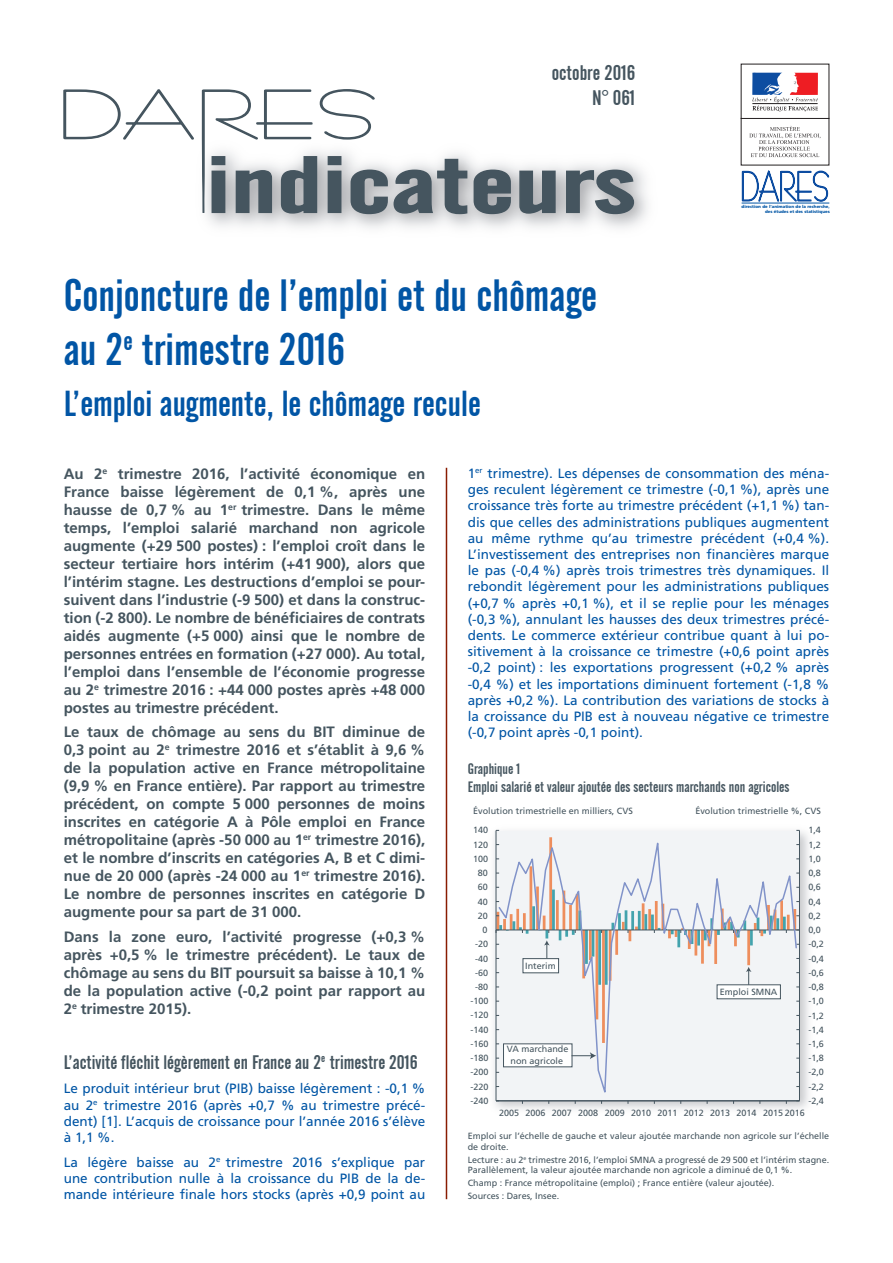
<style>
.page{position:relative;width:893px;height:1263px;background:#fff}
.page>*{position:absolute;margin:0;border:0;box-sizing:border-box;transform-origin:0 0}
.t1{font:78.6px "Alternate Gothic No 2 BT";color:#45555f;scale:1.6 1}
.t2{font:45px/54px "Alternate Gothic No 2 BT";color:#0155a5}
.t3{font:36px "Alternate Gothic No 2 BT";color:#0155a5}
.t4{font:21px/25.2px "Alternate Gothic No 2 BT";color:#45555f;text-align:right}
.t5{font:19.5px "Alternate Gothic No 2 BT";color:#45555f}
.t6{font:700 15px/18px "Frutiger";color:#45555f;text-align:justify}
.t7{font:15px/18px "Alternate Gothic No 2 BT";color:#45555f}
.t8{font:13.5px/16.2px "Frutiger";color:#0155a5;text-align:justify}
.t9{font:9px/10.8px "Frutiger";color:#45555f}
.t10{font:900 4.2px "Frutiger";color:#0155a5}
</style>
<div class="page">
<svg style="left:749px;top:126px;width:72px;height:31px"></svg>
<div style="left:741px;top:64px;width:88px;height:55px;border:1px solid #231f20"></div>
<svg style="left:752px;top:73px;width:66px;height:38px"></svg>
<svg style="left:741px;top:170px;width:88px;height:32px"></svg>
<hr style="left:742px;top:203px;width:87px;height:1px;background:#0155a5">
<svg style="left:519px;top:170px;width:37px;height:44px;background:#a9adb1"></svg>
<svg style="left:565px;top:169px;width:70px;height:46px;background:#b3b6ba"></svg>
<svg style="left:63px;top:89px;width:131px;height:51px"></svg>
<svg style="left:201px;top:89px;width:311px;height:126px"></svg>
<hr style="left:446px;top:468px;width:1px;height:731px;background:#891c02">
<img style="left:494px;top:829px;width:315px;height:280px">
<hr style="left:799px;top:830px;width:1px;height:271px;background:#45555f">
<hr style="left:496px;top:830px;width:1px;height:271px;background:#45555f">
<svg style="left:798px;top:915px;width:1px;height:18px"></svg>
<svg style="left:496px;top:914px;width:1px;height:20px"></svg>
<svg style="left:497px;top:831px;width:301px;height:269px"></svg>
<hr style="left:496px;top:1100px;width:303px;height:1px;background:#45555f">
<div style="left:523px;top:959px;width:36px;height:14px;background:#fff"></div>
<div style="left:523px;top:958px;width:36px;height:15px;border:1px solid #45555f"></div>
<div style="left:717px;top:985px;width:63px;height:14px;background:#fff"></div>
<div style="left:717px;top:984px;width:64px;height:15px;border:1px solid #45555f"></div>
<div style="left:503px;top:1044px;width:69px;height:23px;background:#fff"></div>
<svg style="left:539px;top:915px;width:11px;height:43px"></svg>
<svg style="left:571px;top:1052px;width:25px;height:7px"></svg>
<svg style="left:746px;top:967px;width:5px;height:18px"></svg>
<h3 class="t4" style="left:552px;top:60px;width:85px">octobre 2016<br>N° 061</h3>
<h1 class="t1" style="left:206px;top:141px;width:270px">indicateurs</h1>
<h2 class="t2" style="left:64px;top:269px;width:535px">Conjoncture de l’emploi et du chômage au 2<sup>e</sup> trimestre 2016</h2>
<h3 class="t3" style="left:64px;top:384px;width:418px">L’emploi augmente, le chômage recule</h3>
<p class="t10" style="left:741px;top:204px;width:90px">direction de l’animation de la recherche,</p>
<p class="t10" style="left:765px;top:209px;width:66px">des études et des statistiques</p>
<p class="t6" style="left:64px;top:465px;width:363px">Au 2<sup>e</sup> trimestre 2016, l’activité économique en France baisse légèrement de 0,1 %, après une hausse de 0,7 % au 1<sup>er</sup> trimestre. Dans le même temps, l’emploi salarié marchand non agricole augmente (+29 500 postes) : l’emploi croît dans le secteur tertiaire hors intérim (+41 900), alors que l’intérim stagne. Les destructions d’emploi se pour&shy;suivent dans l’industrie (-9 500) et dans la construc&shy;tion (-2 800). Le nombre de bénéficiaires de contrats aidés augmente (+5 000) ainsi que le nombre de personnes entrées en formation (+27 000). Au total, l’emploi dans l’ensemble de l’économie progresse au 2<sup>e</sup> trimestre 2016 : +44 000 postes après +48 000 postes au trimestre précédent.</p>
<p class="t6" style="left:64px;top:723px;width:363px">Le taux de chômage au sens du BIT diminue de 0,3 point au 2<sup>e</sup> trimestre 2016 et s’établit à 9,6 % de la population active en France métropolitaine (9,9 % en France entière). Par rapport au trimestre précédent, on compte 5 000 personnes de moins inscrites en catégorie A à Pôle emploi en France métropolitaine (après -50 000 au 1<sup>er</sup> trimestre 2016), et le nombre d’inscrits en catégories A, B et C dimi&shy;nue de 20 000 (après -24 000 au 1<sup>er</sup> trimestre 2016).<br>Le nombre de personnes inscrites en catégorie D augmente pour sa part de 31 000.</p>
<p class="t6" style="left:64px;top:928px;width:363px">Dans la zone euro, l’activité progresse (+0,3 % après +0,5 % le trimestre précédent). Le taux de chômage au sens du BIT poursuit sa baisse à 10,1 % de la population active (-0,2 point par rapport au 2<sup>e</sup> trimestre 2015).</p>
<h3 class="t5" style="left:64px;top:1051px;width:356px">L’activité fléchit légèrement en France au 2<sup>e</sup> trimestre 2016</h3>
<p class="t8" style="left:64px;top:1081px;width:363px">Le produit intérieur brut (PIB) baisse légèrement : -0,1 % au 2<sup>e</sup> trimestre 2016 (après +0,7 % au trimestre précé&shy;dent) [1]. L’acquis de croissance pour l’année 2016 s’élève à 1,1 %.</p>
<p class="t8" style="left:64px;top:1154px;width:363px">La légère baisse au 2<sup>e</sup> trimestre 2016 s’explique par une contribution nulle à la croissance du PIB de la de&shy;mande intérieure finale hors stocks (après +0,9 point au</p>
<p class="t8" style="left:468px;top:465px;width:363px">1<sup>er</sup> trimestre). Les dépenses de consommation des ména&shy;ges reculent légèrement ce trimestre (-0,1 %), après une croissance très forte au trimestre précédent (+1,1 %) tan&shy;dis que celles des administrations publiques augmentent au même rythme qu’au trimestre précédent (+0,4 %).<br>L’investissement des entreprises non financières marque le pas (-0,4 %) après trois trimestres très dynamiques. Il rebondit légèrement pour les administrations publiques (+0,7 % après +0,1 %), et il se replie pour les ménages (-0,3 %), annulant les hausses des deux trimestres précé&shy;dents. Le commerce extérieur contribue quant à lui po&shy;sitivement à la croissance ce trimestre (+0,6 point après -0,2 point) : les exportations progressent (+0,2 % après -0,4 %) et les importations diminuent fortement (-1,8 % après +0,2 %). La contribution des variations de stocks à la croissance du PIB est à nouveau négative ce trimestre (-0,7 point après -0,1 point).</p>
<p class="t7" style="left:468px;top:760px;width:323px">Graphique 1<br>Emploi salarié et valeur ajoutée des secteurs marchands non agricoles</p>
<p class="t9" style="left:473px;top:805px;width:161px">Évolution trimestrielle en milliers, CVS</p>
<p class="t9" style="left:695px;top:805px;width:127px">Évolution trimestrielle %, CVS</p>
<p class="t9" style="left:473px;top:825px;width:17px">140</p>
<p class="t9" style="left:808px;top:825px;width:14px">1,4</p>
<p class="t9" style="left:473px;top:839px;width:17px">120</p>
<p class="t9" style="left:808px;top:839px;width:14px">1,2</p>
<p class="t9" style="left:473px;top:853px;width:17px">100</p>
<p class="t9" style="left:808px;top:853px;width:14px">1,0</p>
<p class="t9" style="left:478px;top:868px;width:12px">80</p>
<p class="t9" style="left:808px;top:868px;width:14px">0,8</p>
<p class="t9" style="left:478px;top:882px;width:12px">60</p>
<p class="t9" style="left:808px;top:882px;width:14px">0,6</p>
<p class="t9" style="left:478px;top:896px;width:12px">40</p>
<p class="t9" style="left:808px;top:896px;width:14px">0,4</p>
<p class="t9" style="left:478px;top:910px;width:12px">20</p>
<p class="t9" style="left:808px;top:910px;width:14px">0,2</p>
<p class="t9" style="left:482px;top:924px;width:7px">0</p>
<p class="t9" style="left:808px;top:924px;width:14px">0,0</p>
<p class="t9" style="left:475px;top:939px;width:15px">-20</p>
<p class="t9" style="left:808px;top:939px;width:17px">-0,2</p>
<p class="t9" style="left:475px;top:953px;width:15px">-40</p>
<p class="t9" style="left:475px;top:967px;width:15px">-60</p>
<p class="t9" style="left:525px;top:960px;width:32px">Interim</p>
<p class="t9" style="left:808px;top:953px;width:17px">-0,4</p>
<p class="t9" style="left:808px;top:967px;width:17px">-0,6</p>
<p class="t9" style="left:475px;top:981px;width:15px">-80</p>
<p class="t9" style="left:471px;top:996px;width:20px">-100</p>
<p class="t9" style="left:720px;top:986px;width:59px">Emploi SMNA</p>
<p class="t9" style="left:808px;top:981px;width:17px">-0,8</p>
<p class="t9" style="left:808px;top:996px;width:17px">-1,0</p>
<p class="t9" style="left:471px;top:1010px;width:20px">-120</p>
<p class="t9" style="left:808px;top:1010px;width:17px">-1,2</p>
<p class="t9" style="left:471px;top:1024px;width:20px">-140</p>
<p class="t9" style="left:808px;top:1024px;width:17px">-1,4</p>
<p class="t9" style="left:471px;top:1038px;width:20px">-160</p>
<p class="t9" style="left:471px;top:1053px;width:20px">-180</p>
<p class="t9" style="left:507px;top:1043px;width:63px;line-height:11.6px;text-align:center">VA marchande non agricole</p>
<p class="t9" style="left:808px;top:1038px;width:17px">-1,6</p>
<p class="t9" style="left:808px;top:1053px;width:17px">-1,8</p>
<p class="t9" style="left:471px;top:1067px;width:20px">-200</p>
<p class="t9" style="left:808px;top:1067px;width:17px">-2,0</p>
<p class="t9" style="left:471px;top:1081px;width:20px">-220</p>
<p class="t9" style="left:808px;top:1081px;width:17px">-2,2</p>
<p class="t9" style="left:471px;top:1095px;width:20px">-240</p>
<p class="t9" style="left:808px;top:1095px;width:17px">-2,4</p>
<p class="t9" style="left:499px;top:1107px;width:307px">2005 2006 2007 2008 2009 2010 2011 2012 2013 2014 2015 2016</p>
<p class="t9" style="left:468px;top:1130px;width:363px">Emploi sur l’échelle de gauche et valeur ajoutée marchande non agricole sur l’échelle de droite.</p>
<p class="t9" style="left:468px;top:1154px;width:363px">Lecture : au 2<sup>e</sup> trimestre 2016, l’emploi SMNA a progressé de 29 500 et l’intérim stagne.<br>Parallèlement, la valeur ajoutée marchande non agricole a diminué de 0,1 %.</p>
<p class="t9" style="left:468px;top:1177px;width:308px;line-height:12.9px">Champ : France métropolitaine (emploi) ; France entière (valeur ajoutée).<br>Sources : Dares, Insee.</p>
</div>
